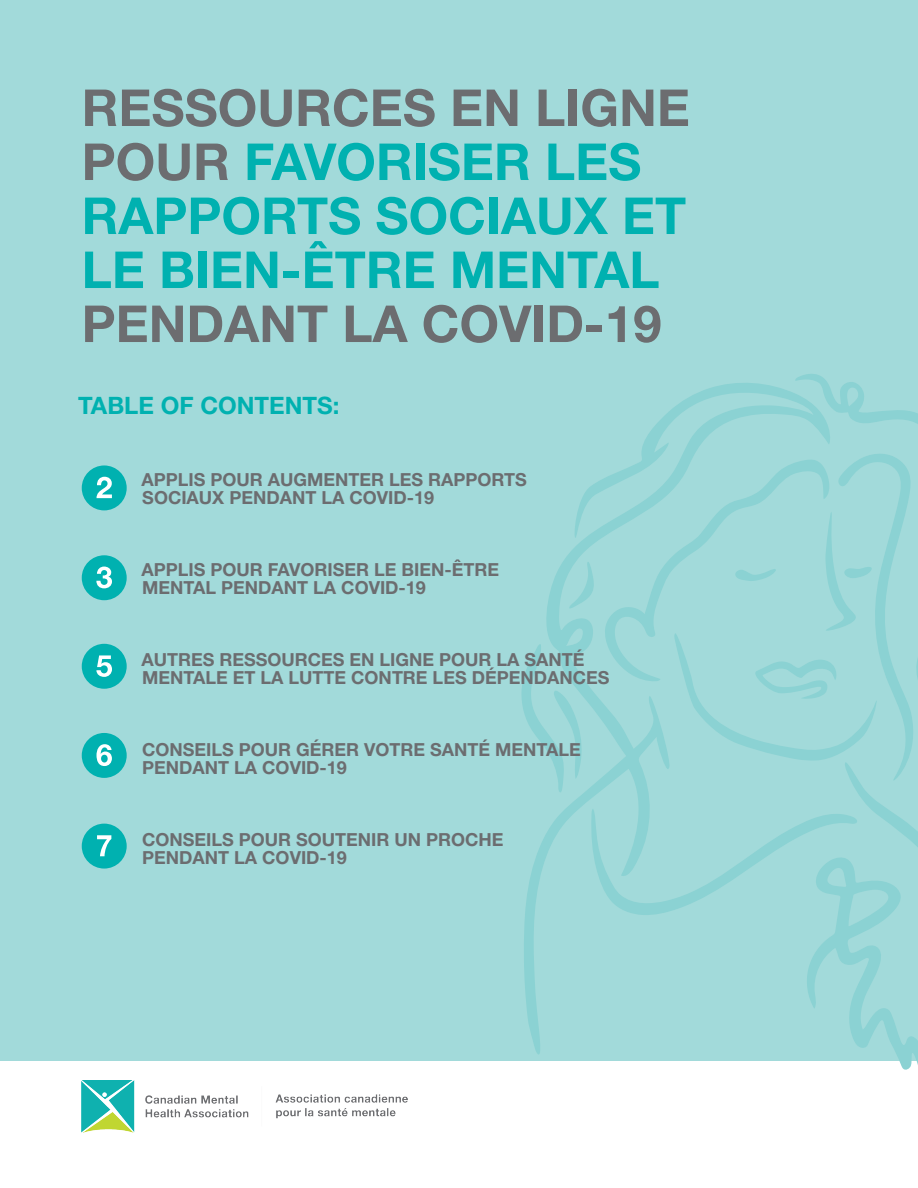
<style>
.page{position:relative;width:918px;height:1188px;background:#fff}
.page>*{position:absolute;margin:0;border:0;box-sizing:border-box;transform-origin:0 0}
.t1{font:700 51px/54px "Helvetica Neue LT Std";color:#00b1b0}
.t2{font:700 51px "Helvetica Neue LT Std";color:#6c6d70}
.t3{font:700 24px "Helvetica Neue LT Std";color:#00b1b0}
.t4{font:700 18px/18px "Helvetica Neue LT Std";color:#6c6d70}
.s1{color:#6c6d70}
</style>
<div class="page">
<img style="left:81px;top:1081px;width:327px;height:52px">
<div style="left:0;top:0;width:918px;height:1060px;background:#a2dada"></div>
<svg style="left:641px;top:383px;width:154px;height:70px"></svg>
<svg style="left:795px;top:374px;width:123px;height:70px"></svg>
<svg style="left:521px;top:453px;width:397px;height:617px"></svg>
<div style="left:82px;top:465px;width:45px;height:45px;background:#00b1b0;border-radius:50%"></div>
<svg style="left:97px;top:477px;width:15px;height:21px"></svg>
<div style="left:82px;top:555px;width:45px;height:45px;background:#00b1b0;border-radius:50%"></div>
<svg style="left:96px;top:567px;width:16px;height:21px"></svg>
<div style="left:82px;top:644px;width:45px;height:45px;background:#00b1b0;border-radius:50%"></div>
<svg style="left:96px;top:655px;width:16px;height:22px"></svg>
<div style="left:82px;top:733px;width:45px;height:45px;background:#00b1b0;border-radius:50%"></div>
<svg style="left:97px;top:744px;width:15px;height:22px"></svg>
<div style="left:82px;top:824px;width:45px;height:45px;background:#00b1b0;border-radius:50%"></div>
<svg style="left:97px;top:835px;width:14px;height:21px"></svg>
<h1 class="t1" style="left:82px;top:80px;width:610px"><span class="s1">RESSOURCES EN LIGNE<br>POUR</span> FAVORISER LES<br>RAPPORTS SOCIAUX ET<br>LE BIEN-ÊTRE MENTAL</h1>
<h1 class="t2" style="left:82px;top:292px;width:581px">PENDANT LA COVID-19</h1>
<h2 class="t3" style="left:78px;top:391px;width:263px">TABLE OF CONTENTS:</h2>
<p class="t4" style="left:142px;top:470px;width:387px">APPLIS POUR AUGMENTER LES RAPPORTS<br>SOCIAUX PENDANT LA COVID-19</p>
<p class="t4" style="left:142px;top:560px;width:359px">APPLIS POUR FAVORISER LE BIEN-ÊTRE<br>MENTAL PENDANT LA COVID-19</p>
<p class="t4" style="left:142px;top:650px;width:469px">AUTRES RESSOURCES EN LIGNE POUR LA SANTÉ<br>MENTALE ET LA LUTTE CONTRE LES DÉPENDANCES</p>
<p class="t4" style="left:142px;top:740px;width:440px">CONSEILS POUR GÉRER VOTRE SANTÉ MENTALE<br>PENDANT LA COVID-19</p>
<p class="t4" style="left:142px;top:830px;width:363px">CONSEILS POUR SOUTENIR UN PROCHE<br>PENDANT LA COVID-19</p>
</div>
